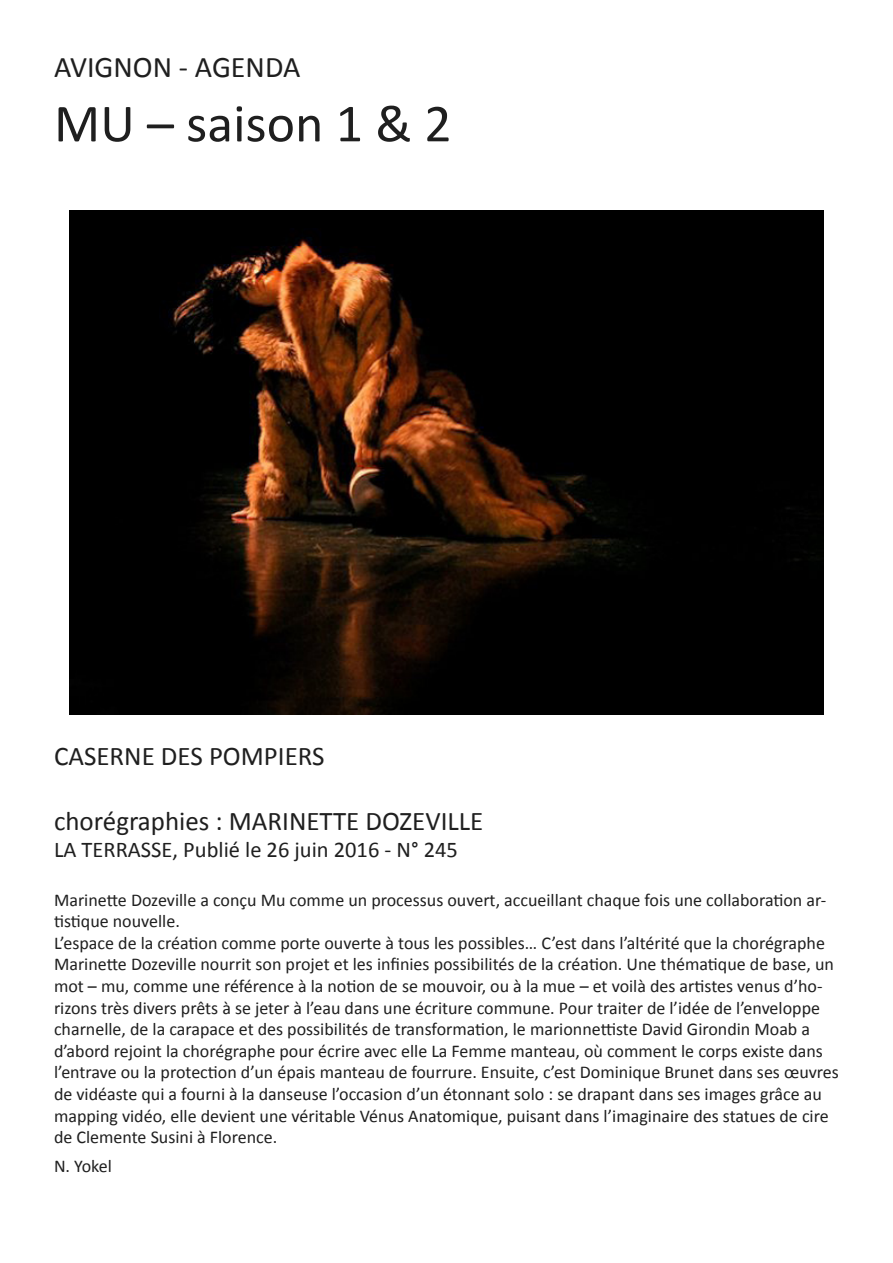
<style>
.page{position:relative;width:893px;height:1263px;background:#fff}
.page>*{position:absolute;margin:0;border:0;box-sizing:border-box;transform-origin:0 0}
.t1{font:54px "Calibri";color:#1f1f1f}
.t2{font:30px "Calibri";color:#1f1f1f}
.t3{font:27px "Calibri";color:#1f1f1f}
.t4{font:22.5px "Calibri";color:#1f1f1f}
.t5{font:18px/21.6px "Calibri";color:#1f1f1f}
</style>
<div class="page">
<img style="left:69px;top:211px;width:755px;height:504px">
<p class="t2" style="left:54px;top:48px;width:248px">AVIGNON - AGENDA</p>
<p class="t1" style="left:54px;top:89px;width:399px">MU – saison 1 &amp; 2</p>
<p class="t3" style="left:54px;top:739px;width:272px">CASERNE DES POMPIERS</p>
<p class="t3" style="left:54px;top:804px;width:431px">chorégraphies : MARINETTE DOZEVILLE</p>
<p class="t4" style="left:54px;top:835px;width:405px">LA TERRASSE, Publié le 26 juin 2016 - N° 245</p>
<p class="t5" style="left:54px;top:889px;width:774px">Marinette Dozeville a conçu Mu comme un processus ouvert, accueillant chaque fois une collaboration ar&shy;tistique nouvelle.</p>
<p class="t5" style="left:54px;top:932px;width:786px">L’espace de la création comme porte ouverte à tous les possibles… C’est dans l’altérité que la chorégraphe Marinette Dozeville nourrit son projet et les infinies possibilités de la création. Une thématique de base, un mot – mu, comme une référence à la notion de se mouvoir, ou à la mue – et voilà des artistes venus d’ho&shy;rizons très divers prêts à se jeter à l’eau dans une écriture commune. Pour traiter de l’idée de l’enveloppe charnelle, de la carapace et des possibilités de transformation, le marionnettiste David Girondin Moab a d’abord rejoint la chorégraphe pour écrire avec elle La Femme manteau, où comment le corps existe dans l’entrave ou la protection d’un épais manteau de fourrure. Ensuite, c’est Dominique Brunet dans ses œuvres de vidéaste qui a fourni à la danseuse l’occasion d’un étonnant solo : se drapant dans ses images grâce au mapping vidéo, elle devient une véritable Vénus Anatomique, puisant dans l’imaginaire des statues de cire de Clemente Susini à Florence.</p>
<p class="t5" style="left:54px;top:1155px;width:59px">N. Yokel</p>
</div>
